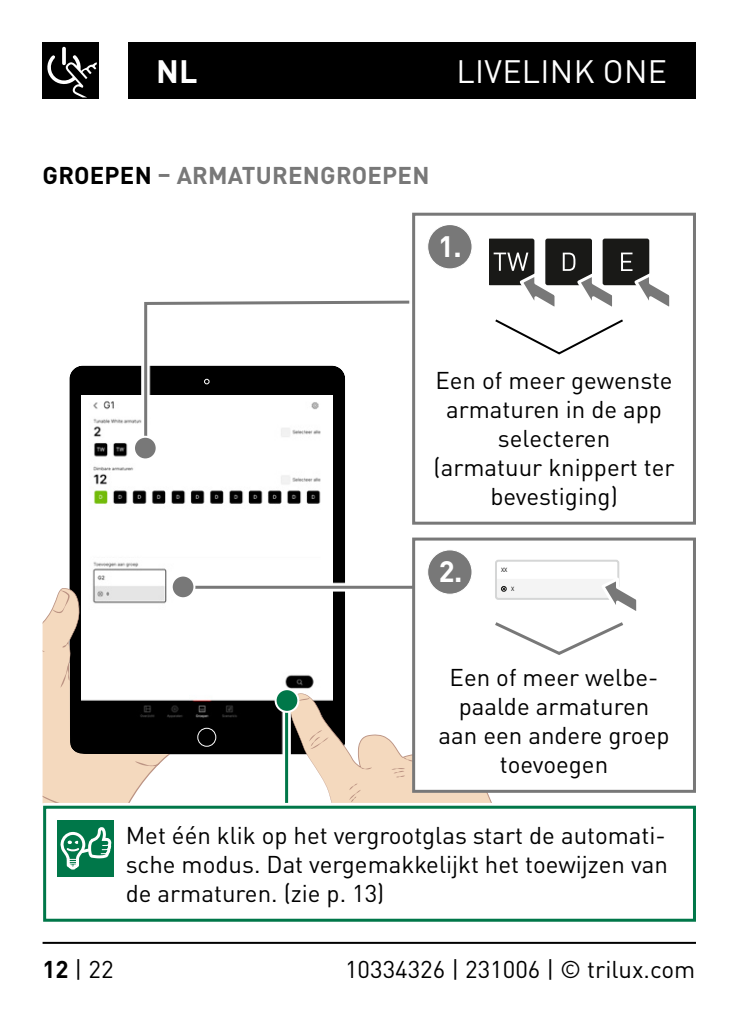
<style>
.page{position:relative;width:738px;height:1021px;background:#fff}
.page>*{position:absolute;margin:0;border:0;box-sizing:border-box;transform-origin:0 0}
.t1{font:32px "DIN Pro";letter-spacing:.01em;color:#fff}
.t2{font:700 32px "DIN Pro";color:#fff}
.t3{font:700 29.2px "DIN Pro";color:#fff}
.t4{font:24px/28.8px "DIN Pro";color:#000;text-align:center}
.t5{font:700 24px "DIN Pro";letter-spacing:.01em;color:#787878}
.t6{font:6px "DIN Pro";color:#000}
.s1{color:#000}
.s2{font-weight:700}
</style>
<div class="page">
<div style="left:128px;top:43px;width:566px;height:56px;background:#000"></div>
<hr style="left:43px;top:941px;width:652px;height:2px;background:#000">
<div style="left:43px;top:43px;width:56px;height:56px;background:#000"></div>
<svg style="left:47px;top:47px;width:50px;height:50px"></svg>
<svg style="left:69px;top:365px;width:276px;height:390px;background:#131313"></svg>
<div style="left:197px;top:728px;width:19px;height:18px;border:1px solid #fff;border-radius:50%"></div>
<img style="left:82px;top:395px;width:250px;height:326px">
<svg style="left:291px;top:693px;width:403px;height:109px"></svg>
<svg style="left:298px;top:696px;width:11px;height:9px"></svg>
<svg style="left:309px;top:730px;width:19px;height:19px"></svg>
<svg style="left:349px;top:783px;width:11px;height:19px"></svg>
<svg style="left:360px;top:767px;width:11px;height:2px"></svg>
<svg style="left:403px;top:757px;width:9px;height:4px"></svg>
<svg style="left:391px;top:768px;width:14px;height:9px"></svg>
<svg style="left:43px;top:587px;width:137px;height:215px"></svg>
<svg style="left:43px;top:633px;width:2px;height:18px"></svg>
<svg style="left:60px;top:663px;width:10px;height:24px"></svg>
<svg style="left:52px;top:590px;width:18px;height:24px"></svg>
<svg style="left:62px;top:642px;width:7px;height:6px"></svg>
<svg style="left:135px;top:761px;width:25px;height:6px"></svg>
<svg style="left:142px;top:300px;width:266px;height:153px"></svg>
<div style="left:134px;top:437px;width:22px;height:22px;background:#787878;border-radius:50%"></div>
<div style="left:133px;top:436px;width:24px;height:24px;border:2px solid #fff;border-radius:50%"></div>
<svg style="left:194px;top:582px;width:218px;height:10px"></svg>
<hr style="left:181px;top:585px;width:243px;height:3px;background:#787878">
<div style="left:171px;top:575px;width:23px;height:23px;background:#787878;border-radius:50%"></div>
<div style="left:170px;top:574px;width:25px;height:25px;border:2px solid #fff;border-radius:50%"></div>
<div style="left:413px;top:539px;width:281px;height:252px;background:#fff"></div>
<div style="left:412px;top:537px;width:283px;height:255px;border:3px solid #787878"></div>
<div style="left:427px;top:550px;width:44px;height:44px;background:#787878;border-radius:50%"></div>
<div style="left:427px;top:549px;width:45px;height:45px;border:1px solid #fff;border-radius:50%"></div>
<div style="left:494px;top:559px;width:125px;height:41px;border:2px solid #d5d6d6;border-radius:2px"></div>
<svg style="left:494px;top:574px;width:143px;height:81px"></svg>
<div style="left:412px;top:213px;width:283px;height:311px;border:3px solid #787878"></div>
<div style="left:427px;top:225px;width:44px;height:44px;background:#787878;border-radius:50%"></div>
<div style="left:427px;top:225px;width:45px;height:44px;border:1px solid #fff;border-radius:50%"></div>
<div style="left:489px;top:238px;width:45px;height:47px;background:#191917;border-radius:2px"></div>
<svg style="left:492px;top:230px;width:202px;height:125px"></svg>
<svg style="left:281px;top:711px;width:10px;height:91px"></svg>
<hr style="left:285px;top:698px;width:3px;height:138px;background:#007749">
<div style="left:275px;top:689px;width:23px;height:22px;background:#007749;border-radius:50%"></div>
<div style="left:274px;top:688px;width:25px;height:24px;border:2px solid #fff;border-radius:50%"></div>
<div style="left:40px;top:802px;width:659px;height:122px;background:#fff"></div>
<div style="left:43px;top:805px;width:652px;height:116px;border:3px solid #007749"></div>
<svg style="left:43px;top:768px;width:71px;height:131px"></svg>
<h1 class="t2" style="left:156px;top:47px;width:43px">NL</h1>
<h1 class="t1" style="left:456px;top:47px;width:212px">LIVELINK ONE</h1>
<p class="t5" style="left:43px;top:157px;width:388px"><span class="s1">GROEPEN</span> – ARMATURENGROEPEN</p>
<p class="t3" style="left:438px;top:223px;width:25px">1.</p>
<p class="t4" style="left:433px;top:365px;width:242px">Een of meer gewenste armaturen in de app selecteren<br>(armatuur knippert ter bevestiging)</p>
<p class="t3" style="left:438px;top:548px;width:25px">2.</p>
<p class="t6" style="left:500px;top:565px;width:8px">XX</p>
<p class="t6" style="left:510px;top:584px;width:5px">X</p>
<p class="t4" style="left:438px;top:661px;width:232px">Een of meer welbe&shy;paalde armaturen aan een andere groep toevoegen</p>
<p class="t4" style="left:126px;top:819px;width:543px;text-align:justify">Met één klik op het vergrootglas start de automati&shy;sche modus. Dat vergemakkelijkt het toewijzen van de armaturen. (zie p. 13)</p>
<p class="t4" style="left:43px;top:953px;width:72px"><span class="s2">12</span> | 22</p>
<p class="t4" style="left:345px;top:953px;width:351px">10334326 | 231006 | © trilux.com</p>
</div>
